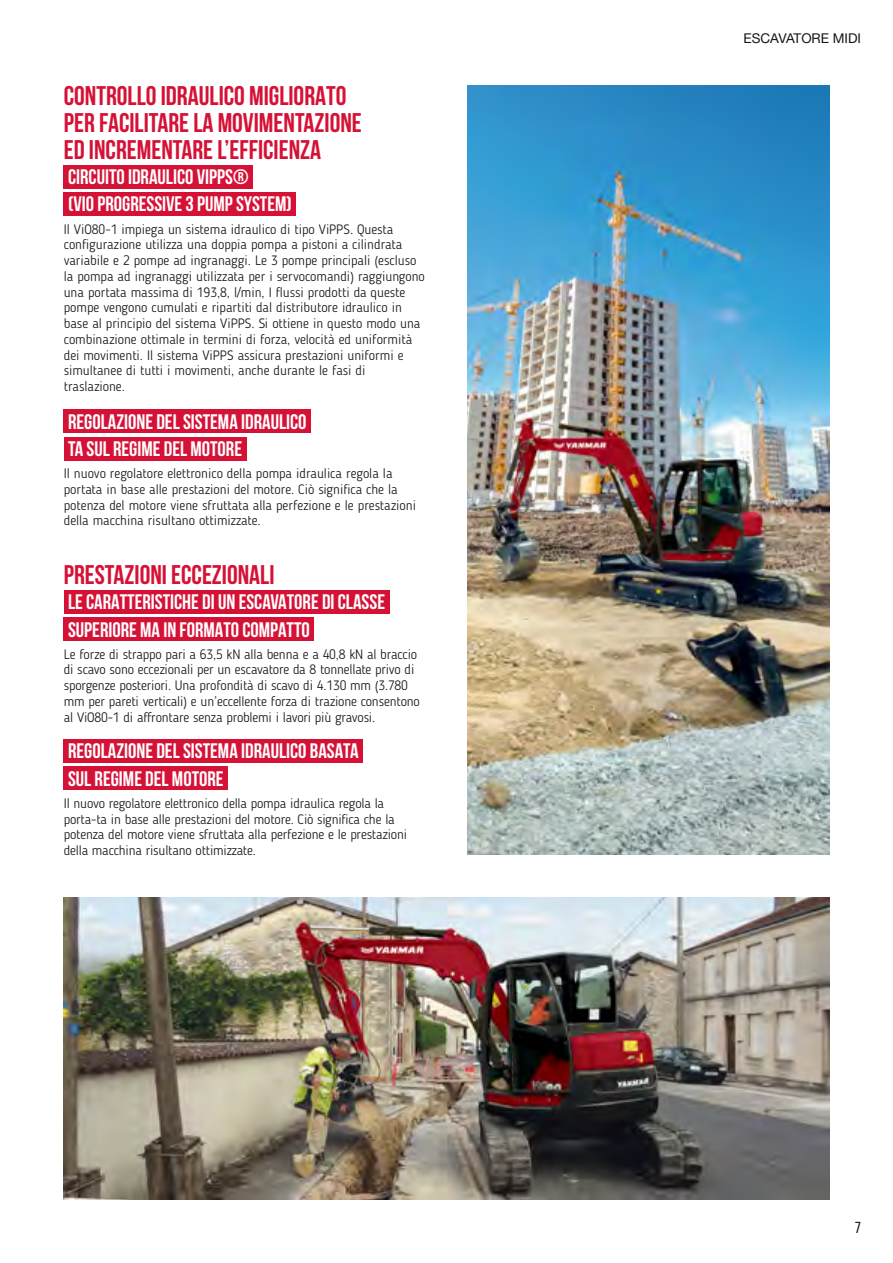
<style>
.page{position:relative;width:893px;height:1263px;background:#fff}
.page>*{position:absolute;margin:0;border:0;box-sizing:border-box;transform-origin:0 0}
.t1{font:700 27px/26.7px "Bebas Neue";color:#d61136}
.t2{font:700 21px/27.5px "Bebas Neue";color:#fff}
.t3{font:15.9px "Bebas Neue";color:#181716}
.t4{font:300 13.5px/15.8px "Blogger Sans";letter-spacing:-.005em;color:#181716}
.t5{font:13.5px "Helvetica Neue LT Std";color:#181716}
</style>
<div class="page">
<div style="left:64px;top:165px;width:189px;height:23px;background:#d61136"></div>
<div style="left:64px;top:192px;width:232px;height:24px;background:#d61136"></div>
<div style="left:64px;top:410px;width:247px;height:23px;background:#d61136"></div>
<div style="left:64px;top:437px;width:182px;height:23px;background:#d61136"></div>
<div style="left:64px;top:590px;width:325px;height:23px;background:#d61136"></div>
<div style="left:64px;top:617px;width:250px;height:24px;background:#d61136"></div>
<div style="left:64px;top:739px;width:299px;height:24px;background:#d61136"></div>
<div style="left:64px;top:767px;width:164px;height:23px;background:#d61136"></div>
<img style="left:468px;top:85px;width:361px;height:770px">
<img style="left:64px;top:897px;width:765px;height:302px">
<h1 class="t1" style="left:64px;top:82px;width:300px">CONTROLLO IDRAULICO MIGLIORATO<br>PER FACILITARE LA MOVIMENTAZIONE<br>ED INCREMENTARE L’EFFICIENZA</h1>
<h2 class="t2" style="left:68px;top:163px;width:225px">CIRCUITO IDRAULICO VIPPS®<br>(VIO PROGRESSIVE 3 PUMP SYSTEM)</h2>
<p class="t4" style="left:64px;top:221px;width:363px">Il ViO80-1 impiega un sistema idraulico di tipo ViPPS. Questa configurazione utilizza una doppia pompa a pistoni a cilindrata variabile e 2 pompe ad ingranaggi. Le 3 pompe principali (escluso la pompa ad ingranaggi utilizzata per i servocomandi) raggiungono una portata massima di 193,8, l/min, I flussi prodotti da queste pompe vengono cumulati e ripartiti dal distributore idraulico in base al principio del sistema ViPPS. Si ottiene in questo modo una combinazione ottimale in termini di forza, velocità ed uniformità dei movimenti. Il sistema ViPPS assicura prestazioni uniformi e simultanee di tutti i movimenti, anche durante le fasi di traslazione.</p>
<h2 class="t2" style="left:68px;top:407px;width:240px">REGOLAZIONE DEL SISTEMA IDRAULICO<br>TA SUL REGIME DEL MOTORE</h2>
<p class="t4" style="left:64px;top:465px;width:354px">Il nuovo regolatore elettronico della pompa idraulica regola la portata in base alle prestazioni del motore. Ciò significa che la potenza del motore viene sfruttata alla perfezione e le prestazioni della macchina risultano ottimizzate.</p>
<h1 class="t1" style="left:64px;top:561px;width:212px">PRESTAZIONI ECCEZIONALI</h1>
<h2 class="t2" style="left:68px;top:588px;width:319px">LE CARATTERISTICHE DI UN ESCAVATORE DI CLASSE<br>SUPERIORE MA IN FORMATO COMPATTO</h2>
<p class="t4" style="left:64px;top:646px;width:358px">Le forze di strappo pari a 63,5 kN alla benna e a 40,8 kN al braccio di scavo sono eccezionali per un escavatore da 8 tonnellate privo di sporgenze posteriori. Una profondità di scavo di 4.130 mm (3.780 mm per pareti verticali) e un’eccellente forza di trazione consentono al ViO80-1 di affrontare senza problemi i lavori più gravosi.</p>
<h2 class="t2" style="left:68px;top:737px;width:292px">REGOLAZIONE DEL SISTEMA IDRAULICO BASATA<br>SUL REGIME DEL MOTORE</h2>
<p class="t4" style="left:64px;top:795px;width:345px">Il nuovo regolatore elettronico della pompa idraulica regola la porta-ta in base alle prestazioni del motore. Ciò significa che la potenza del motore viene sfruttata alla perfezione e le prestazioni della macchina risultano ottimizzate.</p>
<p class="t5" style="left:744px;top:30px;width:119px">ESCAVATORE MIDI</p>
<p class="t3" style="left:855px;top:1219px;width:8px">7</p>
</div>
